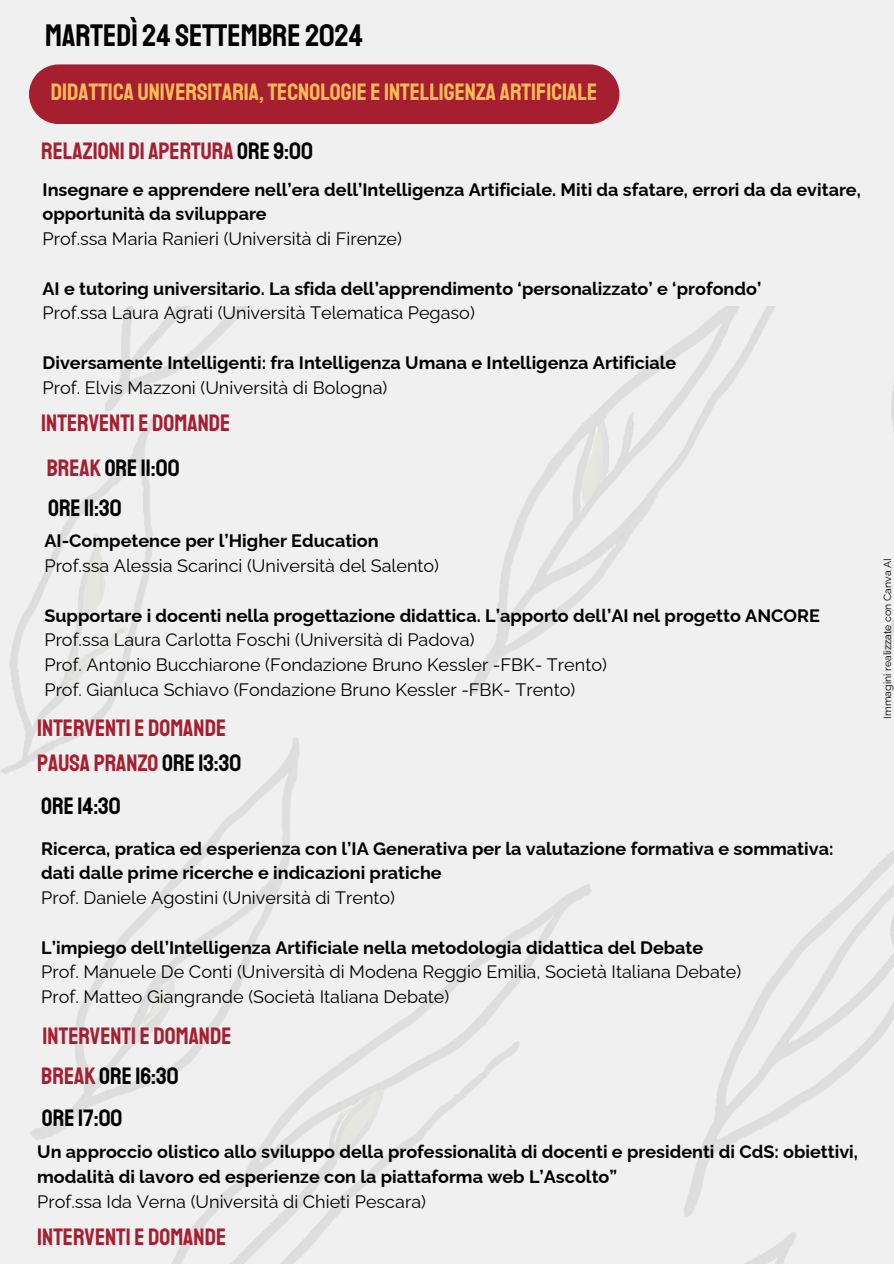
<style>
.page{position:relative;width:894px;height:1264px;background:#fff}
.page>*{position:absolute;margin:0;border:0;box-sizing:border-box;transform-origin:0 0}
.t1{font:31.5px "Staatliches";color:#000}
.t2{font:24px "Staatliches";color:#a61f30}
.t3{font:24px "Staatliches";color:#ffbd59}
.t4{font:24px "Staatliches";color:#000}
.t5{font:700 18px/24.8px "Raleway";color:#000}
.t6{font:18px/24.8px "Raleway";color:#000}
.t7{font:10.5px "Raleway";color:#000}
.s1{color:#000}
.s2{font-weight:400}
.s3{color:#a61f30}
.s4{font-weight:700}
</style>
<div class="page">
<div style="left:0;top:0;width:893px;height:1263px;background:#f0f0f0"></div>
<div style="left:29px;top:64px;width:590px;height:60px;background:#a61f30;border-radius:30px"></div>
<h1 class="t1" style="left:45px;top:16px;width:319px">MARTEDÌ 24 SETTEMBRE 2024</h1>
<h2 class="t3" style="left:51px;top:78px;width:547px">DIDATTICA UNIVERSITARIA, TECNOLOGIE E INTELLIGENZA ARTIFICIALE</h2>
<h3 class="t2" style="left:41px;top:136px;width:273px">RELAZIONI DI APERTURA <span class="s1">ORE 9:00</span></h3>
<h4 class="t5" style="left:43px;top:177px;width:819px">Insegnare e apprendere nell’era dell’Intelligenza Artificiale. Miti da sfatare, errori da da evitare, opportunità da sviluppare<br><span class="s2">Prof.ssa Maria Ranieri (Università di Firenze)</span></h4>
<h4 class="t5" style="left:43px;top:276px;width:720px">AI e tutoring universitario. La sfida dell’apprendimento ‘personalizzato’ e ‘profondo’<br><span class="s2">Prof.ssa Laura Agrati (Università Telematica Pegaso)</span></h4>
<h4 class="t5" style="left:43px;top:350px;width:635px">Diversamente Intelligenti: fra Intelligenza Umana e Intelligenza Artificiale<br><span class="s2">Prof. Elvis Mazzoni (Università di Bologna)</span></h4>
<h3 class="t2" style="left:41px;top:408px;width:190px">INTERVENTI E DOMANDE</h3>
<h3 class="t4" style="left:47px;top:453px;width:134px"><span class="s3">BREAK</span> ORE 11:00</h3>
<h3 class="t4" style="left:48px;top:493px;width:75px">ORE 11:30</h3>
<p class="t6" style="left:44px;top:528px;width:396px"><span class="s4">AI-Competence per l’Higher Education<br></span>Prof.ssa Alessia Scarinci (Università del Salento)</p>
<h3 class="t6" style="left:44px;top:603px;width:776px"><span class="s4">Supportare i docenti nella progettazione didattica. L’apporto dell’AI nel progetto ANCORE </span>Prof.ssa Laura Carlotta Foschi (Università di Padova)<br>Prof. Antonio Bucchiarone (Fondazione Bruno Kessler -FBK- Trento)<br>Prof. Gianluca Schiavo (Fondazione Bruno Kessler -FBK- Trento)</h3>
<h4 class="t2" style="left:37px;top:712px;width:190px">INTERVENTI E DOMANDE</h4>
<h2 class="t2" style="left:37px;top:748px;width:205px">PAUSA PRANZO <span class="s1">ORE 13:30</span></h2>
<h3 class="t4" style="left:41px;top:791px;width:81px">ORE 14:30</h3>
<h4 class="t5" style="left:41px;top:835px;width:793px">Ricerca, pratica ed esperienza con l’IA Generativa per la valutazione formativa e sommativa: dati dalle prime ricerche e indicazioni pratiche<br><span class="s2">Prof. Daniele Agostini (Università di Trento)</span></h4>
<h4 class="t6" style="left:41px;top:934px;width:701px"><span class="s4">L’impiego dell’Intelligenza Artificiale nella metodologia didattica del Debate<br></span>Prof. Manuele De Conti (Università di Modena Reggio Emilia, Società Italiana Debate)<br>Prof. Matteo Giangrande (Società Italiana Debate)</h4>
<p class="t2" style="left:43px;top:1021px;width:190px">INTERVENTI E DOMANDE</p>
<h4 class="t4" style="left:41px;top:1061px;width:139px"><span class="s3">BREAK</span> ORE 16:30</h4>
<h3 class="t4" style="left:42px;top:1103px;width:82px">ORE 17:00</h3>
<h3 class="t5" style="left:37px;top:1139px;width:822px">Un approccio olistico allo sviluppo della professionalità di docenti e presidenti di CdS: obiettivi, modalità di lavoro ed esperienze con la piattaforma web L’Ascolto”<br><span class="s2">Prof.ssa Ida Verna (Università di Chieti Pescara)</span></h3>
<h3 class="t2" style="left:37px;top:1222px;width:190px">INTERVENTI E DOMANDE</h3>
<h4 class="t7" style="left:881px;top:718px;width:162px;rotate:-90deg">Immagini realizzate con Canva AI</h4>
</div>
